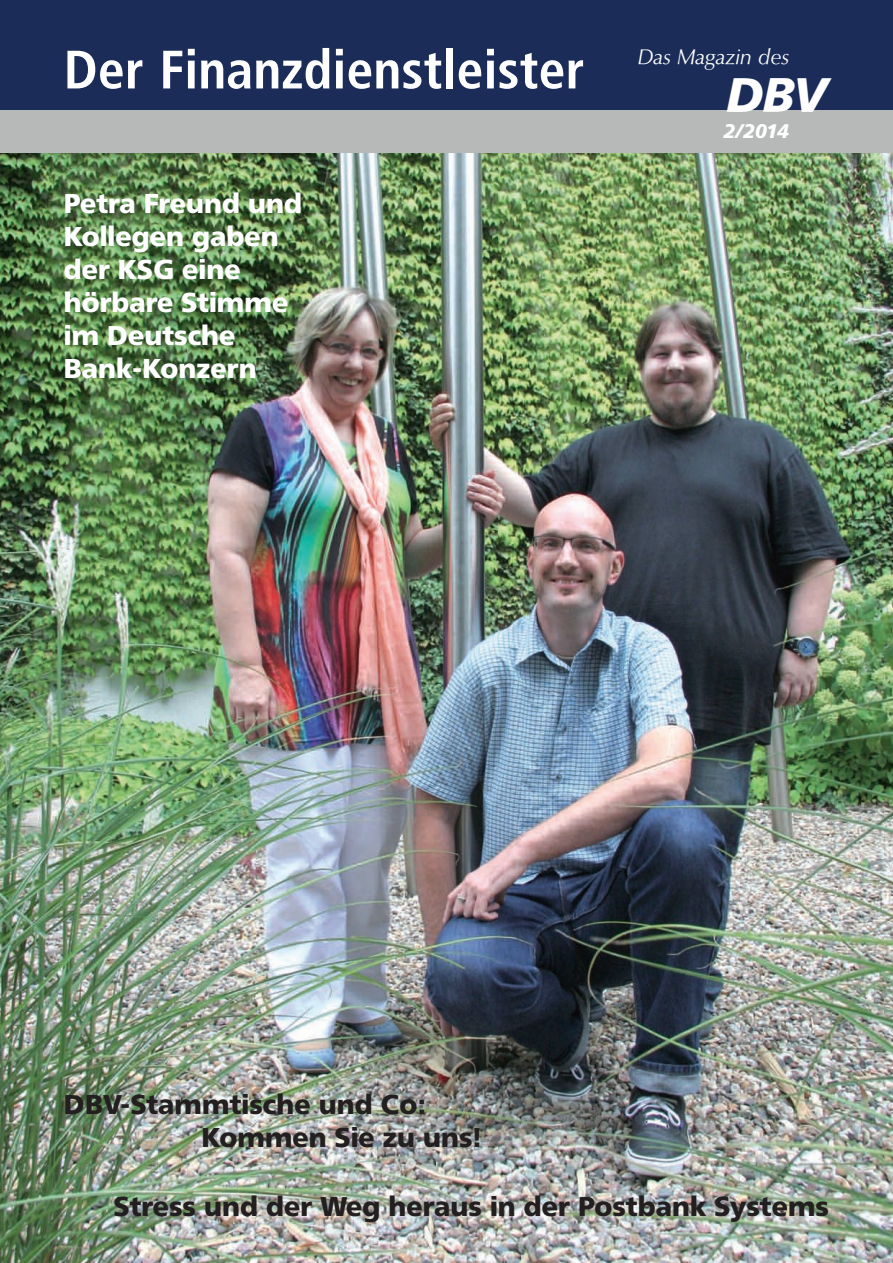
<style>
.page{position:relative;width:893px;height:1263px;background:#fff}
.page>*{position:absolute;margin:0;border:0;box-sizing:border-box;transform-origin:0 0}
.t1{font:700 condensed 54px "Frutiger";color:#fff}
.t2{font:italic 900 48px "Frutiger BQ";color:#fff}
.t3{font:900 27px/33px "Frutiger BQ";color:#231f20}
.t4{font:900 27px/33px "Frutiger BQ";color:#fff}
.t5{font:italic 21px "Optima BQ";color:#fff}
.t6{font:italic 900 19.5px "Frutiger BQ";color:#fff}
</style>
<div class="page">
<img style="left:0;top:153px;width:893px;height:1110px">
<div style="left:0;top:0;width:893px;height:111px;background:#1a2c57"></div>
<div style="left:0;top:111px;width:893px;height:42px;background:#b7b8b8"></div>
<p class="t1" style="left:64px;top:48px;width:522px">Der Finanzdienstleister</p>
<p class="t4" style="left:64px;top:187px;width:240px">Petra Freund und<br>Kollegen gaben der KSG eine hörbare Stimme im Deutsche<br>Bank-Konzern</p>
<p class="t5" style="left:638px;top:46px;width:153px">Das Magazin des</p>
<p class="t2" style="left:726px;top:68px;width:102px">DBV</p>
<p class="t6" style="left:723px;top:120px;width:67px">2/2014</p>
<p class="t3" style="left:201px;top:1089px;width:281px;text-indent:-138px">DBV-Stammtische und Co:<br>Kommen Sie zu uns!</p>
<p class="t3" style="left:114px;top:1191px;width:717px">Stress und der Weg heraus in der Postbank Systems</p>
</div>
